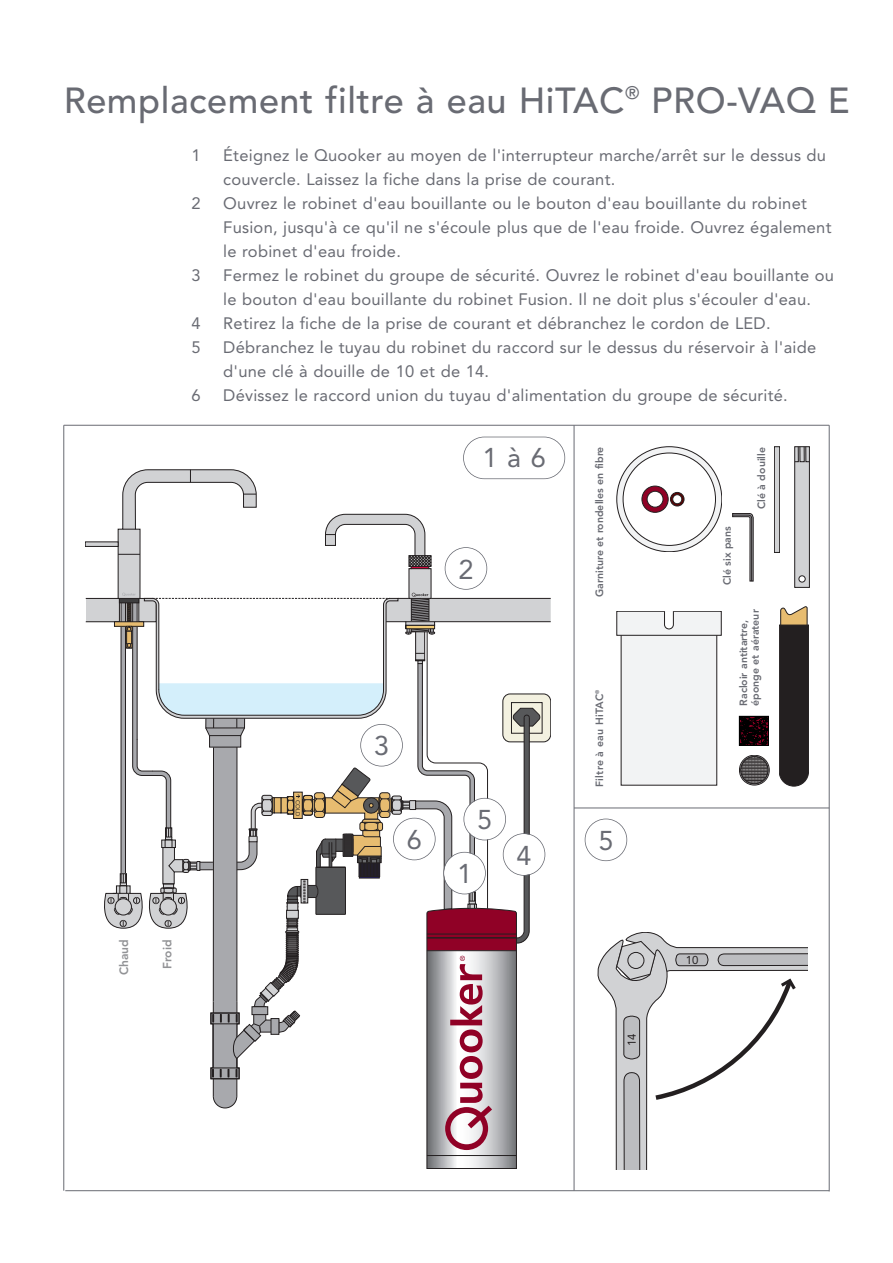
<style>
.page{position:relative;width:893px;height:1263px;background:#fff}
.page>*{position:absolute;margin:0;border:0;box-sizing:border-box;transform-origin:0 0}
.t1{font:500 36px "Avenir LT";letter-spacing:.015em;color:#696b73}
.t2{font:27px "Avenir LT";color:#696b73}
.t3{font:16.5px/24px "Avenir LT";letter-spacing:.015em;color:#696b73}
.t4{font:800 12px "Avenir LT";color:#919295}
.t5{font:11.4px "Avenir LT";color:#231f20}
.t6{font:800 10.5px/11.6px "Avenir LT";color:#696b73}
.t7{font:5.85px "Avenir LT";color:#231f20}
</style>
<div class="page">
<div style="left:621px;top:635px;width:96px;height:150px;background:#f2f3f4"></div>
<svg style="left:617px;top:611px;width:104px;height:25px"></svg>
<svg style="left:779px;top:606px;width:30px;height:180px;background:#39332f"></svg>
<svg style="left:794px;top:446px;width:16px;height:142px;background:#b3b3b4"></svg>
<svg style="left:774px;top:446px;width:6px;height:107px"></svg>
<div style="left:739px;top:755px;width:30px;height:30px;border:1px solid #231f20;border-radius:50%"></div>
<svg style="left:741px;top:756px;width:27px;height:28px"></svg>
<div style="left:741px;top:756px;width:27px;height:28px;border:1px solid #231f20;border-radius:50%"></div>
<svg style="left:617px;top:447px;width:105px;height:104px"></svg>
<div style="left:86px;top:598px;width:33px;height:24px;background:#d1d2d4"></div>
<div style="left:86px;top:598px;width:34px;height:24px;border:1px solid #231f20"></div>
<hr style="left:85px;top:542px;width:33px;height:4px;background:#d1d2d4">
<div style="left:85px;top:542px;width:33px;height:5px;border:1px solid #231f20"></div>
<svg style="left:97px;top:470px;width:454px;height:699px"></svg>
<hr style="left:64px;top:425px;width:765px;height:1px;background:#696b73">
<hr style="left:65px;top:1190px;width:764px;height:1px;background:#696b73">
<hr style="left:63px;top:425px;width:1px;height:766px;background:#696b73">
<hr style="left:574px;top:425px;width:1px;height:766px;background:#696b73">
<hr style="left:829px;top:425px;width:1px;height:766px;background:#696b73">
<div style="left:464px;top:437px;width:100px;height:41px;background:#fff;border-radius:21px"></div>
<div style="left:463px;top:437px;width:102px;height:42px;border:2px solid #696b73;border-radius:21px"></div>
<div style="left:445px;top:548px;width:41px;height:41px;background:#fff;border-radius:21px"></div>
<div style="left:445px;top:547px;width:42px;height:43px;border:2px solid #696b73;border-radius:21px"></div>
<div style="left:361px;top:725px;width:41px;height:41px;background:#fff;border-radius:21px"></div>
<div style="left:360px;top:724px;width:43px;height:42px;border:2px solid #696b73;border-radius:21px"></div>
<div style="left:504px;top:834px;width:41px;height:41px;background:#fff;border-radius:21px"></div>
<div style="left:503px;top:833px;width:42px;height:43px;border:2px solid #696b73;border-radius:21px"></div>
<div style="left:394px;top:818px;width:41px;height:41px;background:#fff;border-radius:50%"></div>
<div style="left:393px;top:818px;width:43px;height:42px;border:2px solid #696b73;border-radius:50%"></div>
<div style="left:464px;top:799px;width:41px;height:41px;background:#fff;border-radius:21px"></div>
<div style="left:463px;top:798px;width:43px;height:42px;border:2px solid #696b73;border-radius:21px"></div>
<hr style="left:574px;top:807px;width:255px;height:1px;background:#696b73">
<div style="left:585px;top:819px;width:42px;height:42px;border:2px solid #696b73;border-radius:21px"></div>
<svg style="left:598px;top:932px;width:210px;height:237px"></svg>
<div style="left:444px;top:853px;width:41px;height:41px;background:#fff;border-radius:21px"></div>
<div style="left:443px;top:852px;width:43px;height:42px;border:2px solid #696b73;border-radius:21px"></div>
<div style="left:732px;top:513px;width:28px;height:69px;background:linear-gradient(to bottom,#fff,#fff)"></div>
<svg style="left:732px;top:513px;width:21px;height:68px"></svg>
<svg style="left:741px;top:718px;width:25px;height:25px"></svg>
<div style="left:739px;top:716px;width:29px;height:29px;border:1px solid #000"></div>
<div style="left:739px;top:716px;width:30px;height:30px;border:1px solid #000"></div>
<h1 class="t1" style="left:64px;top:85px;width:788px">Remplacement filtre à eau HiTAC<sup>®</sup> PRO-VAQ E</h1>
<p class="t3" style="left:191px;top:144px;width:11px">1</p>
<p class="t3" style="left:223px;top:144px;width:604px">Éteignez le Quooker au moyen de l'interrupteur marche/arrêt sur le dessus du couvercle. Laissez la fiche dans la prise de courant.</p>
<p class="t3" style="left:191px;top:192px;width:11px">2</p>
<p class="t3" style="left:223px;top:192px;width:610px">Ouvrez le robinet d'eau bouillante ou le bouton d'eau bouillante du robinet<br>Fusion, jusqu'à ce qu'il ne s'écoule plus que de l'eau froide. Ouvrez également le robinet d'eau froide.</p>
<p class="t3" style="left:191px;top:264px;width:11px">3</p>
<p class="t3" style="left:223px;top:264px;width:612px">Fermez le robinet du groupe de sécurité. Ouvrez le robinet d'eau bouillante ou le bouton d'eau bouillante du robinet Fusion. Il ne doit plus s'écouler d'eau.</p>
<p class="t3" style="left:191px;top:312px;width:11px">4</p>
<p class="t3" style="left:223px;top:312px;width:549px">Retirez la fiche de la prise de courant et débranchez le cordon de LED.</p>
<p class="t3" style="left:191px;top:336px;width:11px">5</p>
<p class="t3" style="left:223px;top:336px;width:594px">Débranchez le tuyau du robinet du raccord sur le dessus du réservoir à l'aide d'une clé à douille de 10 et de 14.</p>
<p class="t3" style="left:191px;top:384px;width:11px">6</p>
<p class="t3" style="left:223px;top:384px;width:566px">Dévissez le raccord union du tuyau d'alimentation du groupe de sécurité.</p>
<p class="t4" style="left:119px;top:975px;width:37px;rotate:-90deg">Chaud</p>
<p class="t4" style="left:162px;top:969px;width:31px;rotate:-90deg">Froid</p>
<p class="t7" style="left:300px;top:800px;width:18px;rotate:90deg">COLD</p>
<h2 class="t2" style="left:482px;top:446px;width:65px">1à6</h2>
<h2 class="t2" style="left:458px;top:558px;width:17px">2</h2>
<h2 class="t2" style="left:374px;top:735px;width:17px">3</h2>
<h2 class="t2" style="left:407px;top:829px;width:17px">6</h2>
<h2 class="t2" style="left:477px;top:809px;width:17px">5</h2>
<h2 class="t2" style="left:457px;top:863px;width:17px">1</h2>
<h2 class="t2" style="left:517px;top:844px;width:17px">4</h2>
<p class="t6" style="left:595px;top:597px;width:152px;rotate:-90deg">Garniture et rondelles en fibre</p>
<p class="t6" style="left:595px;top:787px;width:98px;rotate:-90deg">Filtre à eau HiTAC<sup>®</sup></p>
<h2 class="t2" style="left:598px;top:829px;width:17px">5</h2>
<p class="t5" style="left:627px;top:1046px;width:14px;rotate:-90deg">14</p>
<p class="t6" style="left:722px;top:585px;width:60px;rotate:-90deg">Clé six pans</p>
<p class="t6" style="left:757px;top:509px;width:63px;rotate:-90deg">Clé à douille</p>
<p class="t6" style="left:739px;top:706px;width:98px;rotate:-90deg">Racloir antitartre, éponge et aérateur</p>
<p class="t5" style="left:686px;top:955px;width:14px">10</p>
</div>
